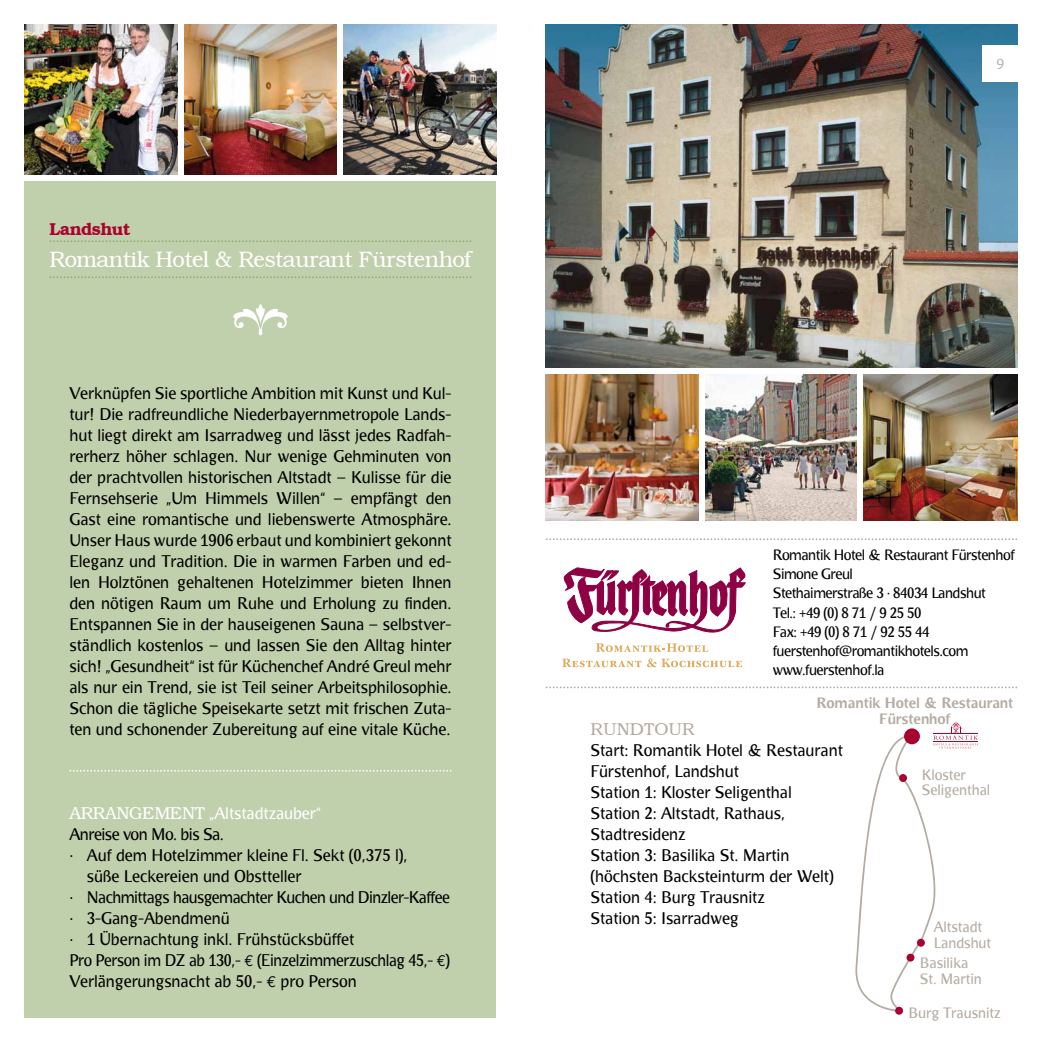
<style>
.page{position:relative;width:1042px;height:1042px;background:#fff}
.page>*{position:absolute;margin:0;border:0;box-sizing:border-box;transform-origin:0 0}
.t1{font:61.25px "Damask Dings 1";color:#fff}
.t2{font:300 22.75px "Bookman";letter-spacing:-.03em;color:#fff}
.t3{font:600 17.5px "Bookman";letter-spacing:-.03em;color:#a90230}
.t4{font:300 17.5px "Bookman";color:#b4aba2}
.t5{font:15.75px/21px "Bradlo Sans";color:#000;text-align:justify}
.t6{font:15.75px "Bradlo Sans";letter-spacing:-.03em;color:#000}
.t7{font:15.75px "Bradlo Sans";letter-spacing:-.02em;color:#000;scale:.96 1}
.t8{font:15.75px "Bradlo Sans";color:#fff}
.t9{font:15.75px "Legacy Sans";color:#b4aba2}
.t10{font:14px/19.2px "Bradlo Sans";letter-spacing:-.03em;color:#000}
.t11{font:14px/15.8px "Bradlo Sans";color:#b4aba2}
.t12{font:700 14px/15.8px "Bradlo Sans";color:#b4aba2;text-align:center}
.s1{font-family:"Bookman";font-weight:300;font-size:17.5px}
.s2{font-family:"Euro Mono"}
</style>
<div class="page">
<img style="left:546px;top:25px;width:471px;height:343px">
<img style="left:863px;top:374px;width:154px;height:146px">
<img style="left:546px;top:374px;width:311px;height:146px">
<div style="left:699px;top:368px;width:5px;height:155px;background:#fff"></div>
<div style="left:25px;top:181px;width:471px;height:836px;background:#c0cfac"></div>
<svg style="left:50px;top:276px;width:421px;height:2px"></svg>
<svg style="left:50px;top:240px;width:421px;height:2px"></svg>
<svg style="left:546px;top:686px;width:471px;height:2px"></svg>
<svg style="left:546px;top:538px;width:471px;height:2px"></svg>
<img style="left:343px;top:25px;width:153px;height:150px">
<img style="left:25px;top:25px;width:153px;height:150px">
<img style="left:184px;top:25px;width:153px;height:150px">
<div style="left:983px;top:45px;width:59px;height:36px;background:#fff"></div>
<svg style="left:562px;top:568px;width:183px;height:99px"></svg>
<svg style="left:69px;top:770px;width:382px;height:1px"></svg>
<svg style="left:855px;top:721px;width:123px;height:291px"></svg>
<div style="left:904px;top:728px;width:16px;height:16px;background:#a90230;border-radius:50%"></div>
<div style="left:899px;top:774px;width:8px;height:8px;background:#a90230;border-radius:50%"></div>
<div style="left:917px;top:939px;width:8px;height:7px;background:#a90230;border-radius:50%"></div>
<div style="left:906px;top:953px;width:8px;height:8px;background:#a90230;border-radius:50%"></div>
<div style="left:895px;top:1007px;width:8px;height:7px;background:#a90230;border-radius:50%"></div>
<p class="t3" style="left:50px;top:218px;width:83px">Landshut</p>
<h2 class="t2" style="left:50px;top:245px;width:423px">Romantik hotel &amp; Restaurant Fürstenhof</h2>
<h1 class="t1" style="left:232px;top:290px;width:59px">b</h1>
<p class="t5" style="left:69px;top:383px;width:384px">Verknüpfen Sie sportliche Ambition mit Kunst und Kul&shy;tur! Die radfreundliche Niederbayernmetropole Lands&shy;hut liegt direkt am Isarradweg und lässt jedes Radfah&shy;rerherz höher schlagen. Nur wenige Gehminuten von der prachtvollen historischen Altstadt – Kulisse für die Fernsehserie „Um Himmels Willen“ – empfängt den Gast eine romantische und liebenswerte Atmosphäre.<br>Unser Haus wurde 1906 erbaut und kombiniert gekonnt Eleganz und Tradition. Die in warmen Farben und ed&shy;len Holztönen gehaltenen Hotelzimmer bieten Ihnen den nötigen Raum um Ruhe und Erholung zu finden.<br>Entspannen Sie in der hauseigenen Sauna – selbstver&shy;ständlich kostenlos – und lassen Sie den Alltag hinter sich! „Gesundheit“ ist für Küchenchef André Greul mehr als nur ein Trend, sie ist Teil seiner Arbeitsphilosophie.<br>Schon die tägliche Speisekarte setzt mit frischen Zuta&shy;ten und schonender Zubereitung auf eine vitale Küche.</p>
<p class="t8" style="left:69px;top:805px;width:253px"><span class="s1">aRRangeMenT</span> „Altstadtzauber“</p>
<p class="t6" style="left:69px;top:826px;width:156px">Anreise von Mo. bis Sa.</p>
<p class="t5" style="left:69px;top:845px;width:340px">· Auf dem Hotelzimmer kleine Fl. Sekt (0,375 l),</p>
<p class="t5" style="left:87px;top:866px;width:216px">süße Leckereien und Obstteller</p>
<p class="t6" style="left:69px;top:889px;width:382px">· Nachmittags hausgemachter Kuchen und Dinzler-Kaffee</p>
<p class="t5" style="left:69px;top:908px;width:162px">· 3-Gang-Abendmenü</p>
<p class="t5" style="left:69px;top:929px;width:286px">· 1 Übernachtung inkl. Frühstücksbüffet</p>
<p class="t7" style="left:69px;top:952px;width:398px">Pro Person im DZ ab 130,- <span class="s2">€</span> (Einzelzimmerzuschlag 45,- <span class="s2">€</span>)</p>
<p class="t5" style="left:69px;top:971px;width:289px">Verlängerungsnacht ab 50,- <span class="s2">€</span> pro Person</p>
<p class="t9" style="left:996px;top:55px;width:10px">9</p>
<p class="t10" style="left:773px;top:545px;width:243px">Romantik Hotel &amp; Restaurant Fürstenhof<br>Simone Greul<br>Stethaimerstraße 3 · 84034 Landshut<br>Tel.: +49 (0) 8 71 / 9 25 50<br>Fax: +49 (0) 8 71 / 92 55 44 fuerstenhof@romantikhotels.com www.fuerstenhof.la</p>
<p class="t12" style="left:816px;top:695px;width:198px">Romantik Hotel &amp; Restaurant<br>Fürstenhof</p>
<p class="t4" style="left:590px;top:719px;width:106px">RundTouR</p>
<p class="t5" style="left:590px;top:740px;width:254px;text-align:left">Start: Romantik Hotel &amp; Restaurant<br>Fürstenhof, Landshut<br>Station 1: Kloster Seligenthal<br>Station 2: Altstadt, Rathaus,<br>Stadtresidenz<br>Station 3: Basilika St. Martin (höchsten Backsteinturm der Welt)<br>Station 4: Burg Trausnitz<br>Station 5: Isarradweg</p>
<p class="t11" style="left:922px;top:767px;width:70px">Kloster<br>Seligenthal</p>
<p class="t11" style="left:934px;top:919px;width:59px">Altstadt<br>Landshut</p>
<p class="t11" style="left:920px;top:955px;width:63px">Basilika<br>St. Martin</p>
<p class="t11" style="left:908px;top:1005px;width:94px">Burg Trausnitz</p>
</div>
